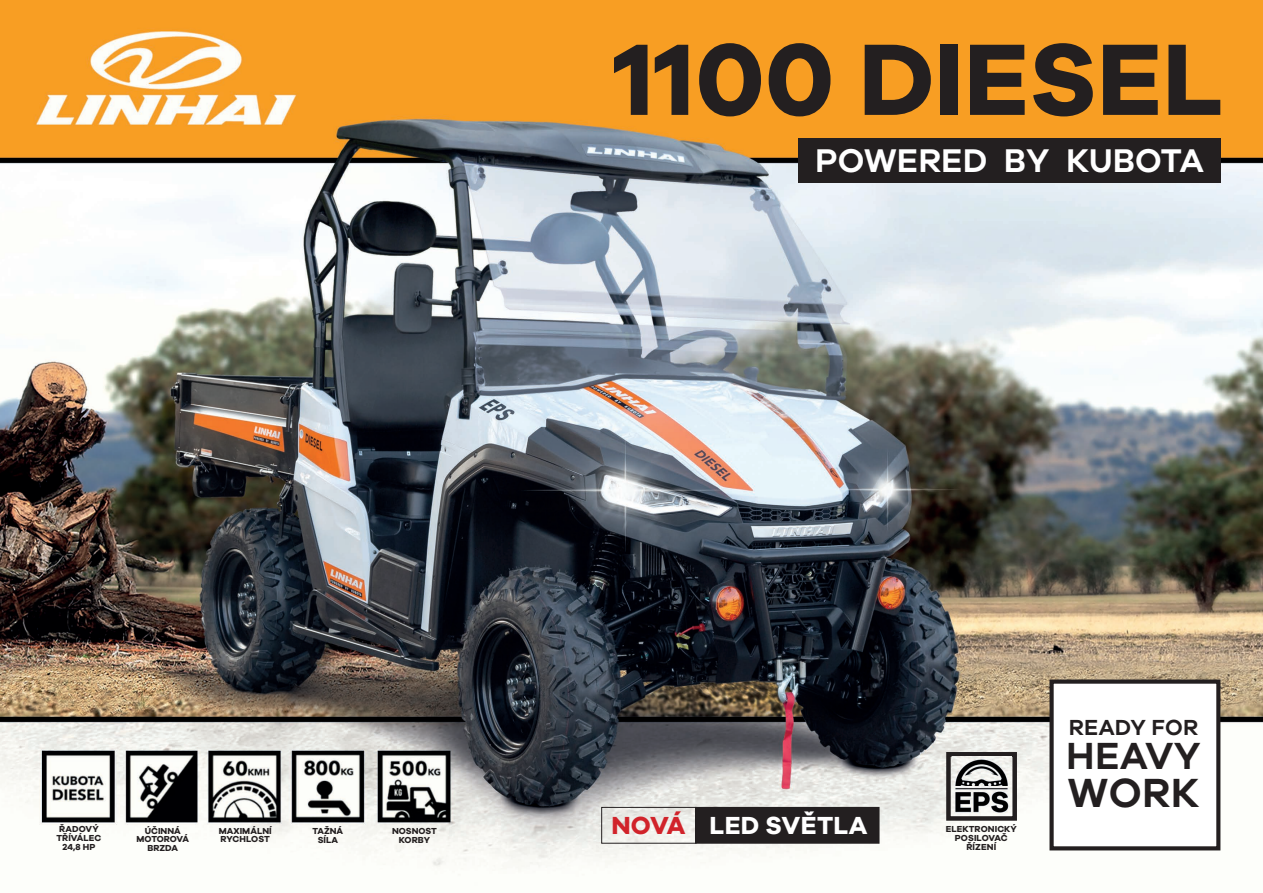
<style>
.page{position:relative;width:1263px;height:893px;background:#fff}
.page>*{position:absolute;margin:0;border:0;box-sizing:border-box;transform-origin:0 0}
.t1{font:104.7px "Galano Grotesque Bold";color:#231f20}
.t2{font:700 42px "Galano Grotesque Semi";color:#231f20}
.t3{font:700 39px "Galano Grotesque Semi";letter-spacing:.01em;color:#231f20}
.t4{font:700 33.9px "Galano Grotesque Semi";color:#fff}
.t5{font:25.5px "Galano Grotesque Bold";letter-spacing:.01em;color:#fff}
.t6{font:700 22.5px "Galano Grotesque Semi";letter-spacing:.01em;color:#231f20}
.t7{font:9px/9px "Galano Grotesque Bold";color:#231f20;text-align:center}
.s1{color:#d1232a}
</style>
<div class="page">
<img style="left:0;top:0;width:1263px;height:875px">
<div style="left:1051px;top:682px;width:167px;height:166px;background:#fff"></div>
<div style="left:1049px;top:679px;width:171px;height:171px;border:4px solid #231f20"></div>
<div style="left:798px;top:138px;width:422px;height:45px;background:#231f20"></div>
<div style="left:946px;top:752px;width:71px;height:69px;border:4px solid #231f20"></div>
<img style="left:952px;top:757px;width:59px;height:59px">
<div style="left:601px;top:807px;width:95px;height:37px;border:1px solid #231f20"></div>
<div style="left:696px;top:807px;width:183px;height:36px;background:#231f20"></div>
<div style="left:695px;top:807px;width:184px;height:37px;border:1px solid #231f20"></div>
<h1 class="t1" style="left:614px;top:15px;width:612px">1100 DIESEL</h1>
<h3 class="t4" style="left:815px;top:140px;width:390px">POWERED BY KUBOTA</h3>
<p class="t7" style="left:57px;top:825px;width:46px">ŘADOVÝ<br>TŘÍVÁLEC<br>24,8 HP</p>
<p class="t7" style="left:219px;top:827px;width:55px;line-height:8.2px;text-align:left">MAXIMÁLNÍ<br>RYCHLOST</p>
<p class="t7" style="left:312px;top:826px;width:32px">TAŽNÁ<br>SÍLA</p>
<p class="t7" style="left:392px;top:826px;width:46px">NOSNOST<br>KORBY</p>
<p class="t7" style="left:137px;top:827px;width:54px;line-height:8.2px">ÚČINNÁ<br>MOTOROVÁ<br>BRZDA</p>
<h3 class="t5" style="left:611px;top:809px;width:257px"><span class="s1">NOVÁ</span> LED SVĚTLA</h3>
<p class="t7" style="left:946px;top:825px;width:73px">ELEKTRONICKÝ<br>POSILOVAČ<br>ŘÍZENÍ</p>
<h3 class="t6" style="left:1069px;top:713px;width:131px">READY FOR</h3>
<h3 class="t3" style="left:1066px;top:732px;width:136px">HEAVY</h3>
<h2 class="t2" style="left:1068px;top:767px;width:133px">WORK</h2>
</div>
